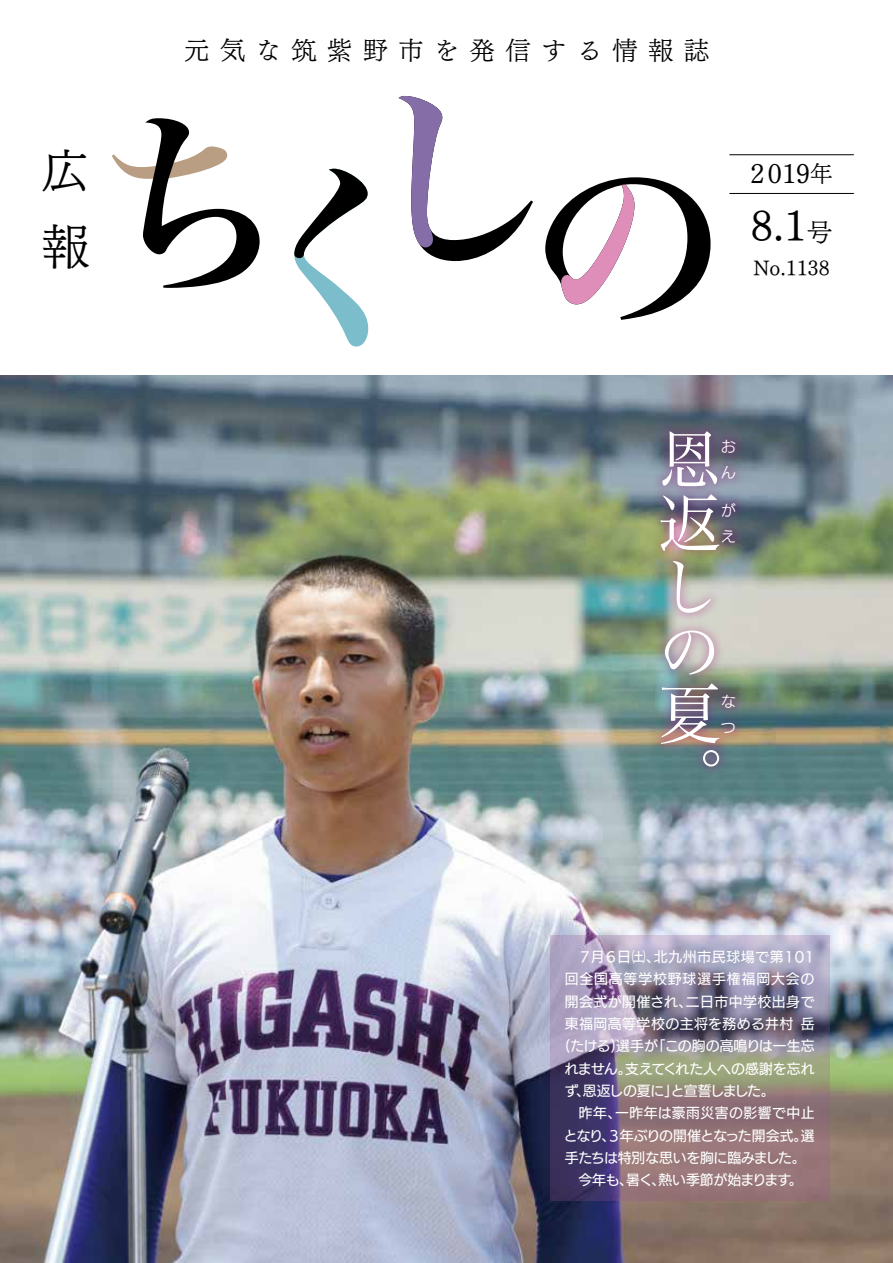
<style>
.page{position:relative;width:893px;height:1263px;background:#fff}
.page>*{position:absolute;margin:0;border:0;box-sizing:border-box;transform-origin:0 0}
.t1{font:63.75px/63.8px "Hira Min Pro N W3";color:#fff}
.t2{font:48.6px/75.4px "Tsuku Min Pr 6 LB";color:#000}
.t3{font:42.45px "Tsuku Min Pr 6 LB";color:#000}
.t4{font:27px "Tsuku Min Pr 6 LB";color:#000}
.t5{font:25.5px "Tsuku Min Pr 6 LB";letter-spacing:.4em;color:#000}
.t6{font:21px "Tsuku Min Pr 6 LB";color:#000}
.t7{font:14.85px/26.2px "UD Kakugo Large Pr 6 R";color:#fff}
.t8{font:13.8px/22.4px "UD Kakugo Large Pr 6 M";letter-spacing:.01em;color:#fff}
.s1{font-size:22.5px}
.s2{font-size:25.95px}
</style>
<div class="page">
<svg style="left:294px;top:169px;width:74px;height:177px"></svg>
<svg style="left:398px;top:96px;width:135px;height:165px"></svg>
<svg style="left:545px;top:177px;width:166px;height:143px"></svg>
<svg style="left:112px;top:118px;width:148px;height:170px"></svg>
<hr style="left:729px;top:154px;width:125px;height:1px;background:#000">
<hr style="left:729px;top:193px;width:125px;height:1px;background:#000">
<img style="left:0;top:375px;width:893px;height:888px">
<div style="left:650px;top:420px;width:97px;height:358px;background:#980073;opacity:.3"></div>
<svg style="left:550px;top:935px;width:279px;height:266px"></svg>
<h2 class="t2" style="left:42px;top:128px;width:49px">広報</h2>
<h3 class="t5" style="left:184px;top:27px;width:527px">元気な筑紫野市を発信する情報誌</h3>
<h3 class="t4" style="left:750px;top:149px;width:84px">2019<span class="s1">年</span></h3>
<h3 class="t3" style="left:751px;top:188px;width:83px">8.1<span class="s2">号</span></h3>
<h3 class="t6" style="left:753px;top:249px;width:78px">No.1138</h3>
<h1 class="t1" style="left:658px;top:422px;width:60px">恩</h1>
<p class="t7" style="left:721px;top:434px;width:16px">おん</p>
<h1 class="t1" style="left:658px;top:486px;width:62px">返</h1>
<p class="t7" style="left:721px;top:497px;width:16px">がえ</p>
<h1 class="t1" style="left:658px;top:549px;width:63px">しの夏</h1>
<p class="t7" style="left:721px;top:689px;width:16px">なつ</p>
<h1 class="t1" style="left:658px;top:741px;width:62px">。</h1>
<p class="t8" style="left:564px;top:946px;width:252px">　７月６日㈯、北九州市民球場で第101回全国高等学校野球選手権福岡大会の開会式が開催され、二日市中学校出身で東福岡高等学校の主将を務める井村 岳(たける)選手が「この胸の高鳴りは一生忘れません。支えてくれた人への感謝を忘れず、恩返しの夏に」と宣誓しました。<br>　昨年、一昨年は豪雨災害の影響で中止となり、３年ぶりの開催となった開会式。選手たちは特別な思いを胸に臨みました。　今年も、暑く、熱い季節が始まります。</p>
</div>
